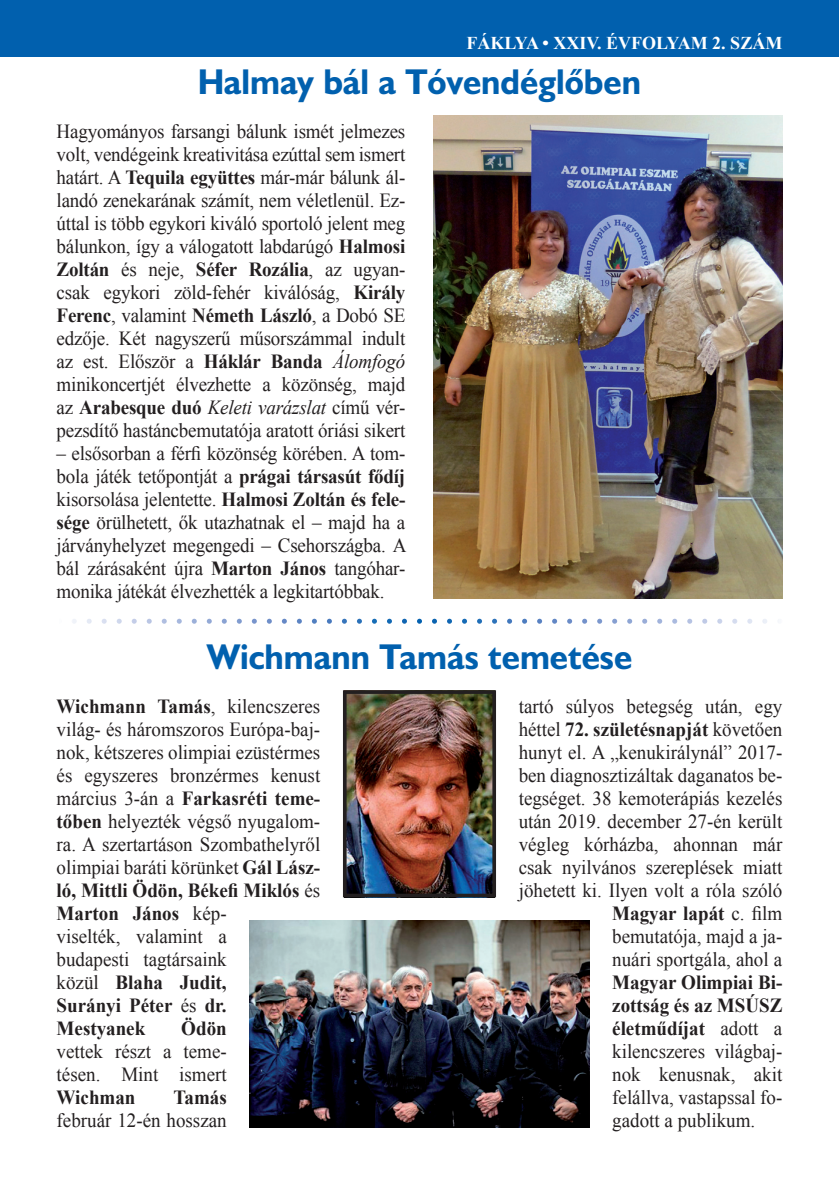
<style>
.page{position:relative;width:839px;height:1191px;background:#fff}
.page>*{position:absolute;margin:0;border:0;box-sizing:border-box;transform-origin:0 0}
.t1{font:700 36px "Humanist 521 PFL";color:#0160ae;scale:.95 1}
.t2{font:20px/23px "Times New Roman";color:#231f20;text-align:justify;scale:.95 1}
.t3{font:700 20px "Times New Roman";color:#231f20;scale:.95 1}
.t4{font:700 18px "Times New Roman";color:#fff}
.s1{font-weight:700}
.s2{font-style:italic}
</style>
<div class="page">
<div style="left:0;top:0;width:839px;height:57px;background:#0160ae"></div>
<svg style="left:72px;top:618px;width:695px;height:5px"></svg>
<img style="left:434px;top:115px;width:348px;height:483px">
<img style="left:249px;top:920px;width:341px;height:207px">
<img style="left:348px;top:695px;width:143px;height:197px">
<div style="left:343px;top:690px;width:153px;height:207px;border:4px solid #231f20"></div>
<p class="t4" style="left:466px;top:33px;width:317px">FÁKLYA • XXIV. ÉVFOLYAM 2. SZÁM</p>
<h1 class="t1" style="left:198px;top:69px;width:468px">Halmay bál a Tóvendéglőben</h1>
<p class="t2" style="left:57px;top:120px;width:369px">Hagyományos farsangi bálunk ismét jelmezes volt, vendégeink kreativitása ezúttal sem ismert határt. A <span class="s1">Tequila együttes</span> már-már bálunk ál&shy;landó zenekarának számít, nem véletlenül. Ez&shy;úttal is több egykori kiváló sportoló jelent meg bálunkon, így a válogatott labdarúgó <span class="s1">Halmosi Zoltán</span> és neje, <span class="s1">Séfer Rozália</span>, az ugyan&shy;csak egykori zöld-fehér kiválóság, <span class="s1">Király Ferenc</span>, valamint <span class="s1">Németh László</span>, a Dobó SE edzője. Két nagyszerű műsorszámmal indult az est. Először a <span class="s1">Háklár Banda</span> <span class="s2">Álomfogó </span>minikoncertjét élvezhette a közönség, majd az <span class="s1">Arabesque duó</span> <span class="s2">Keleti varázslat</span> című vér&shy;pezsdítő hastáncbemutatója aratott óriási sikert</p>
<p class="t2" style="left:57px;top:442px;width:370px">– elsősorban a férfi közönség körében. A tom&shy;bola játék tetőpontját a <span class="s1">prágai társasút fődíj </span>kisorsolása jelentette. <span class="s1">Halmosi Zoltán és fele&shy;sége</span> örülhetett, ők utazhatnak el – majd ha a járványhelyzet megengedi – Csehországba. A bál zárásaként újra <span class="s1">Marton János</span> tangóhar&shy;monika játékát élvezhették a legkitartóbbak.</p>
<h1 class="t1" style="left:207px;top:644px;width:449px">Wichmann Tamás temetése</h1>
<p class="t2" style="left:57px;top:695px;width:279px;text-align:left"><span class="s1">Wichmann Tamás</span>, kilencszeres világ- és háromszoros Európa-baj&shy;nok, kétszeres olimpiai ezüstérmes és egyszeres bronzérmes kenust március 3-án a <span class="s1">Farkasréti teme&shy;tőben</span> helyezték végső nyugalom&shy;ra. A szertartáson Szombathelyről olimpiai baráti körünket <span class="s1">Gál Lász&shy;ló, Mittli Ödön, Békefi Miklós</span> és<br><span class="s1">Marton János</span> kép-<br>viselték, valamint a<br>budapesti tagtársaink<br>közül <span class="s1">Blaha Judit,<br>Surányi Péter</span> és <span class="s1">dr.<br>Mestyanek</span></p>
<p class="t2" style="left:519px;top:695px;width:279px;text-align:right">tartó súlyos betegség után, egy héttel <span class="s1">72. születésnapját</span> követően hunyt el. A „kenukirálynál” 2017- ben diagnosztizáltak daganatos be&shy;tegséget. 38 kemoterápiás kezelés után 2019. december 27-én került végleg kórházba, ahonnan már csak nyilvános szereplések miatt jöhetett ki. Ilyen volt a róla szóló<br><span class="s1">Magyar lapát</span> c. film bemutatója, majd a ja-<br>nuári sportgála, ahol a</p>
<p class="t2" style="left:612px;top:971px;width:181px"><span class="s1">Magyar Olimpiai Bi&shy;zottság és az MSÚSZ életműdíjat</span> adott a kilencszeres világbaj&shy;nok kenusnak, akit felállva, vastapssal fo&shy;gadott a publikum.</p>
<p class="t3" style="left:181px;top:1017px;width:49px">Ödön</p>
<p class="t2" style="left:57px;top:1040px;width:181px">vettek részt a teme&shy;tésen. Mint ismert</p>
<p class="t3" style="left:57px;top:1086px;width:84px">Wichman</p>
<p class="t3" style="left:174px;top:1086px;width:57px">Tamás</p>
<p class="t2" style="left:57px;top:1109px;width:181px">február 12-én hosszan</p>
</div>
